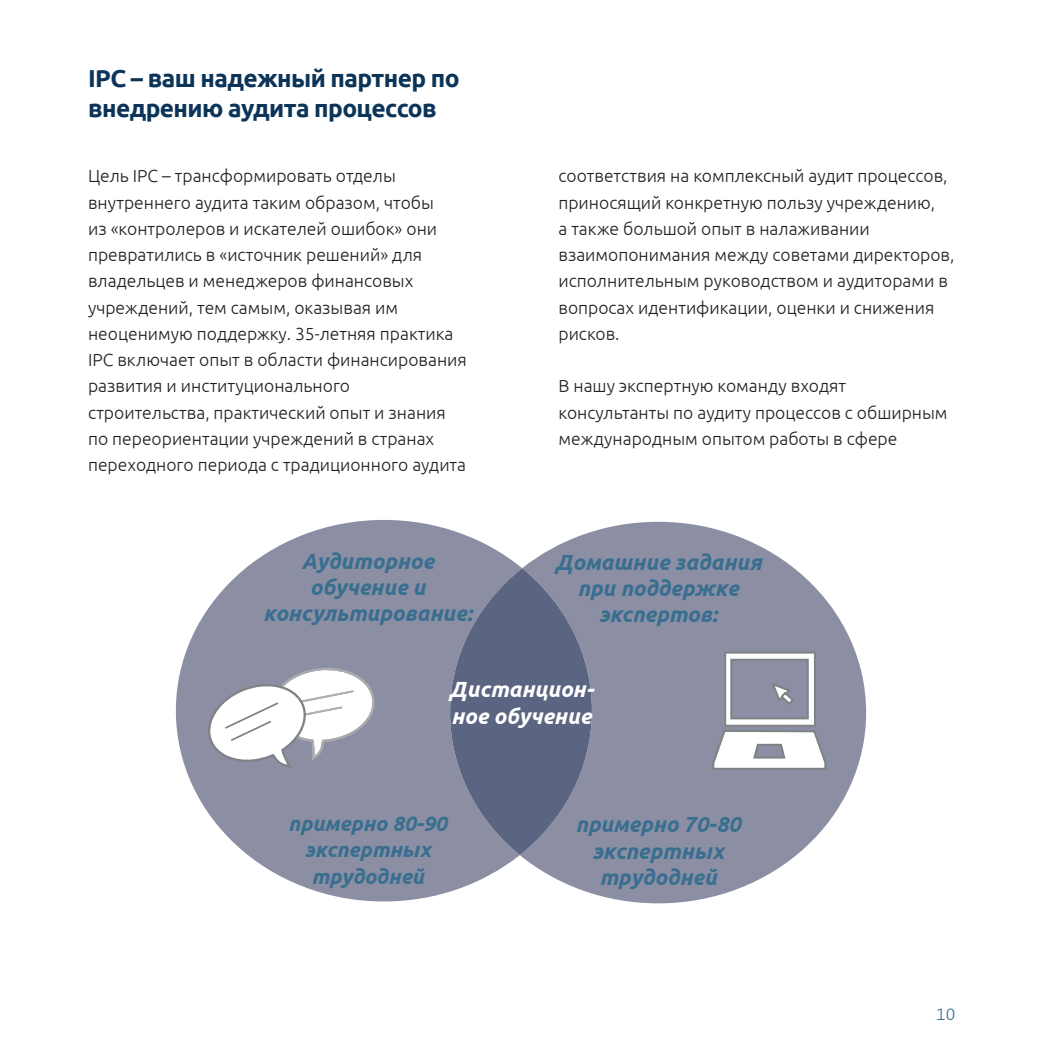
<style>
.page{position:relative;width:1042px;height:1042px;background:#fff}
.page>*{position:absolute;margin:0;border:0;box-sizing:border-box;transform-origin:0 0}
.t1{font:700 24.5px/29.8px "Ubuntu";letter-spacing:-.025em;color:#0b3458}
.t2{font:italic 700 21.88px/26.2px "Ubuntu";color:#386e8f;text-align:center}
.t3{font:italic 700 21.88px/26.2px "Ubuntu";color:#fff}
.t4{font:italic 700 21px/26.2px "Ubuntu";color:#386e8f;text-align:center}
.t5{font:300 17.5px/26.2px "Ubuntu";color:#231f20}
.t6{font:300 17.5px "The Sans B3";color:#386e8f}
</style>
<div class="page">
<svg style="left:176px;top:520px;width:344px;height:381px;fill:#8c8fa4"></svg>
<svg style="left:520px;top:522px;width:346px;height:381px;fill:#8c8fa4"></svg>
<div style="left:450px;top:568px;width:142px;height:287px;background:#5b6581;border-radius:50%"></div>
<svg style="left:712px;top:651px;width:114px;height:119px"></svg>
<svg style="left:204px;top:667px;width:171px;height:101px"></svg>
<h1 class="t1" style="left:88px;top:63px;width:373px">IPC – ваш надежный партнер по внедрению аудита процессов</h1>
<p class="t5" style="left:88px;top:162px;width:380px">Цель IPC – трансформировать отделы внутреннего аудита таким образом, чтобы<br>из «контролеров и искателей ошибок» они превратились в «источник решений» для владельцев и менеджеров финансовых учреждений, тем самым, оказывая им неоценимую поддержку. 35-летняя практика IPC включает опыт в области финансирования развития и институционального строительства, практический опыт и знания по переориентации учреждений в странах переходного периода с традиционного аудита</p>
<p class="t2" style="left:263px;top:547px;width:211px">Аудиторное обучение и консультирование:</p>
<p class="t5" style="left:558px;top:162px;width:397px">соответствия на комплексный аудит процессов, приносящий конкретную пользу учреждению,<br>а также большой опыт в налаживании взаимопонимания между советами директоров, исполнительным руководством и аудиторами в вопросах идентификации, оценки и снижения рисков.</p>
<p class="t5" style="left:558px;top:372px;width:391px">В нашу экспертную команду входят консультанты по аудиту процессов с обширным международным опытом работы в сфере</p>
<p class="t2" style="left:554px;top:548px;width:209px">Домашние задания при поддержке экспертов:</p>
<p class="t3" style="left:449px;top:676px;width:148px">Дистанцион&shy;ное обучение</p>
<p class="t4" style="left:288px;top:810px;width:160px">примерно 80-90 экспертных трудодней</p>
<p class="t2" style="left:575px;top:811px;width:167px">примерно 70-80 экспертных трудодней</p>
<p class="t6" style="left:936px;top:1005px;width:21px">10</p>
</div>
